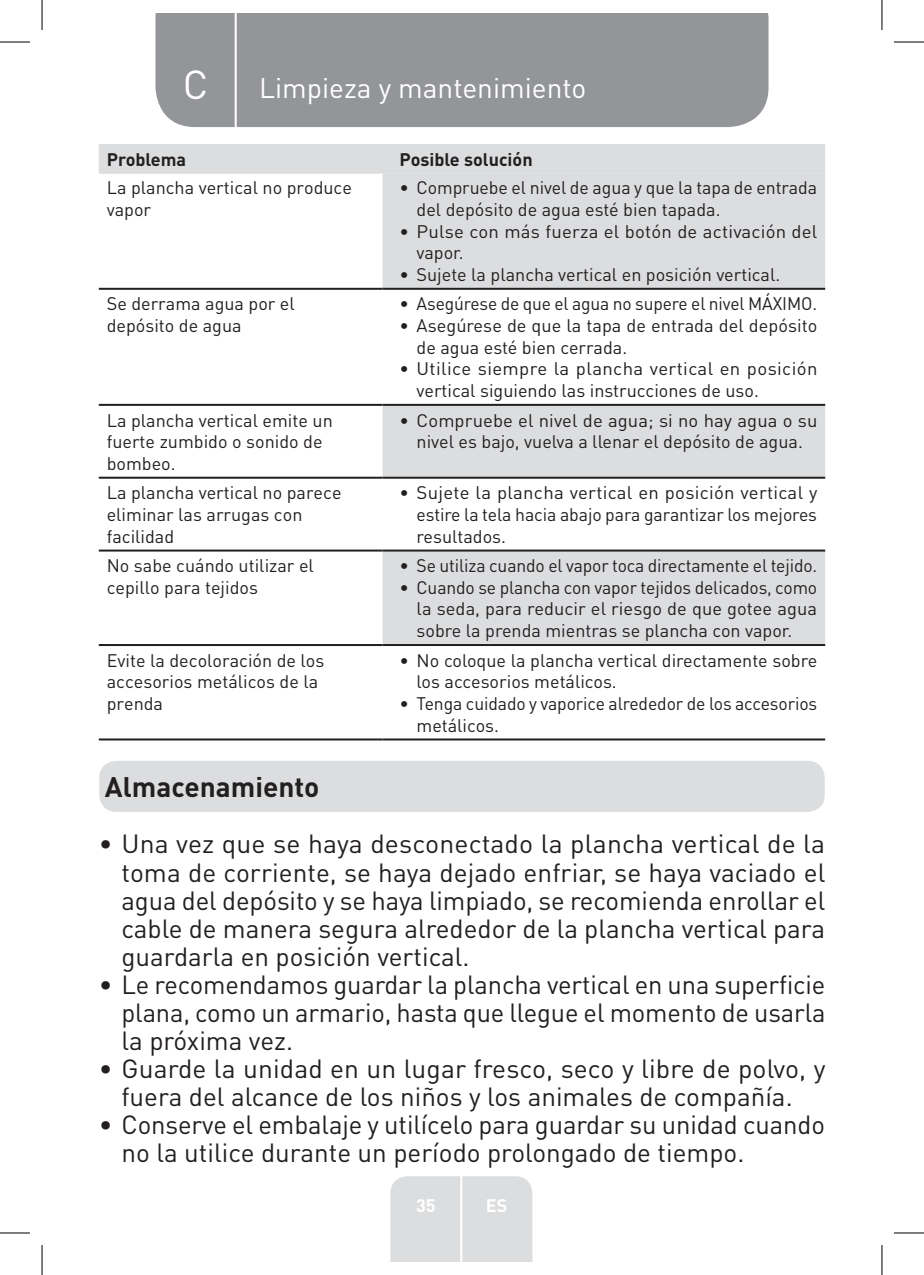
<style>
.page{position:relative;width:924px;height:1275px;background:#fff}
.page>*{position:absolute;margin:0;border:0;box-sizing:border-box;transform-origin:0 0}
.t1{font:40px "DIN Pro";color:#fff}
.TitreGauche__gabarit{font:28px "DIN Pro";color:#fff}
.Headline-01{font:700 28px "DIN Pro";color:#231f20}
.t2{font:26px/28px "DIN Pro";color:#231f20;text-align:justify}
.Left__Table{font:18px/21.6px "DIN Pro";color:#231f20}
.Headline__Table{font:700 18px "DIN Pro";color:#231f20}
.t3{font:700 18px "DIN Pro";color:#fff}
</style>
<div class="page">
<div style="left:155px;top:14px;width:613px;height:113px;background:#939598"></div>
<div style="left:390px;top:1176px;width:142px;height:85px;background:#dcdddf"></div>
<hr style="left:460px;top:1153px;width:2px;height:108px;background:#fff">
<hr style="left:234px;top:14px;width:2px;height:116px;background:#fff">
<div style="left:99px;top:144px;width:725px;height:30px;background:#dcdddf"></div>
<svg style="left:382px;top:174px;width:442px;height:470px;fill:#dcdddf"></svg>
<hr style="left:99px;top:288px;width:283px;height:2px;background:#231f20">
<hr style="left:382px;top:288px;width:442px;height:2px;background:#231f20">
<hr style="left:99px;top:404px;width:283px;height:2px;background:#231f20">
<hr style="left:382px;top:404px;width:442px;height:2px;background:#231f20">
<hr style="left:99px;top:477px;width:283px;height:2px;background:#231f20">
<hr style="left:382px;top:477px;width:442px;height:2px;background:#231f20">
<hr style="left:99px;top:549px;width:283px;height:2px;background:#231f20">
<hr style="left:382px;top:549px;width:442px;height:2px;background:#231f20">
<hr style="left:99px;top:644px;width:283px;height:2px;background:#231f20">
<hr style="left:382px;top:644px;width:442px;height:2px;background:#231f20">
<hr style="left:99px;top:738px;width:283px;height:2px;background:#231f20">
<hr style="left:382px;top:738px;width:442px;height:2px;background:#231f20">
<div style="left:99px;top:761px;width:725px;height:51px;background:#dcdddf;border-radius:17px"></div>
<hr style="left:0;top:42px;width:30px;height:1px;background:#000">
<hr style="left:893px;top:42px;width:30px;height:1px;background:#000">
<hr style="left:0;top:1232px;width:30px;height:1px;background:#000">
<hr style="left:893px;top:1232px;width:30px;height:1px;background:#000">
<hr style="left:42px;top:0;width:1px;height:30px;background:#000">
<hr style="left:42px;top:1245px;width:1px;height:30px;background:#000">
<hr style="left:881px;top:0;width:1px;height:30px;background:#000">
<hr style="left:881px;top:1245px;width:1px;height:30px;background:#000">
<p class="t1" style="left:183px;top:57px;width:27px">C</p>
<p class="TitreGauche__gabarit" style="left:259px;top:69px;width:328px">Limpieza y mantenimiento</p>
<p class="Headline__Table" style="left:107px;top:147px;width:81px">Problema</p>
<p class="Headline__Table" style="left:399px;top:147px;width:135px">Posible solución</p>
<p class="Left__Table" style="left:107px;top:176px;width:247px">La plancha vertical no produce vapor</p>
<p class="Left__Table" style="left:416px;top:176px;width:402px;text-indent:-17px">• Compruebe el nivel de agua y que la tapa de entrada del depósito de agua esté bien tapada.</p>
<p class="Left__Table" style="left:416px;top:220px;width:402px;text-indent:-17px">• Pulse con más fuerza el botón de activación del vapor.</p>
<p class="Left__Table" style="left:399px;top:263px;width:382px">• Sujete la plancha vertical en posición vertical.</p>
<p class="Left__Table" style="left:107px;top:292px;width:189px">Se derrama agua por el depósito de agua</p>
<p class="Left__Table" style="left:399px;top:292px;width:419px">• Asegúrese de que el agua no supere el nivel MÁXIMO.</p>
<p class="Left__Table" style="left:416px;top:314px;width:402px;text-indent:-17px">• Asegúrese de que la tapa de entrada del depósito de agua esté bien cerrada.</p>
<p class="Left__Table" style="left:416px;top:357px;width:402px;text-indent:-17px">• Utilice siempre la plancha vertical en posición vertical siguiendo las instrucciones de uso.</p>
<p class="Left__Table" style="left:107px;top:408px;width:227px">La plancha vertical emite un fuerte zumbido o sonido de bombeo.</p>
<p class="Left__Table" style="left:399px;top:408px;width:419px;text-align:center">• Compruebe el nivel de agua; si no hay agua o su nivel es bajo, vuelva a llenar el depósito de agua.</p>
<p class="Left__Table" style="left:107px;top:481px;width:236px">La plancha vertical no parece eliminar las arrugas con facilidad</p>
<p class="Left__Table" style="left:416px;top:481px;width:402px;text-align:justify;text-indent:-17px">• Sujete la plancha vertical en posición vertical y estire la tela hacia abajo para garantizar los mejores resultados.</p>
<p class="Left__Table" style="left:107px;top:554px;width:208px">No sabe cuándo utilizar el cepillo para tejidos</p>
<p class="Left__Table" style="left:399px;top:554px;width:419px">• Se utiliza cuando el vapor toca directamente el tejido.</p>
<p class="Left__Table" style="left:416px;top:576px;width:402px;text-align:justify;text-indent:-17px">• Cuando se plancha con vapor tejidos delicados, como la seda, para reducir el riesgo de que gotee agua sobre la prenda mientras se plancha con vapor.</p>
<p class="Left__Table" style="left:107px;top:648px;width:219px">Evite la decoloración de los accesorios metálicos de la prenda</p>
<p class="Left__Table" style="left:416px;top:648px;width:402px;text-indent:-17px">• No coloque la plancha vertical directamente sobre los accesorios metálicos.</p>
<p class="Left__Table" style="left:416px;top:692px;width:402px;text-indent:-17px">• Tenga cuidado y vaporice alrededor de los accesorios metálicos.</p>
<p class="Headline-01" style="left:105px;top:768px;width:216px">Almacenamiento</p>
<p class="t2" style="left:121px;top:829px;width:705px;text-indent:-23px">• Una vez que se haya desconectado la plancha vertical de la toma de corriente, se haya dejado enfriar, se haya vaciado el agua del depósito y se haya limpiado, se recomienda enrollar el cable de manera segura alrededor de la plancha vertical para guardarla en posición vertical.</p>
<p class="t2" style="left:121px;top:969px;width:705px;text-indent:-23px">• Le recomendamos guardar la plancha vertical en una superficie plana, como un armario, hasta que llegue el momento de usarla la próxima vez.</p>
<p class="t2" style="left:99px;top:1053px;width:727px;text-align:center">• Guarde la unidad en un lugar fresco, seco y libre de polvo, y fuera del alcance de los niños y los animales de compañía.</p>
<p class="t2" style="left:121px;top:1109px;width:704px;text-indent:-23px">• Conserve el embalaje y utilícelo para guardar su unidad cuando no la utilice durante un período prolongado de tiempo.</p>
<p class="t3" style="left:416px;top:1192px;width:21px">35</p>
<p class="t3" style="left:485px;top:1192px;width:23px">ES</p>
</div>
